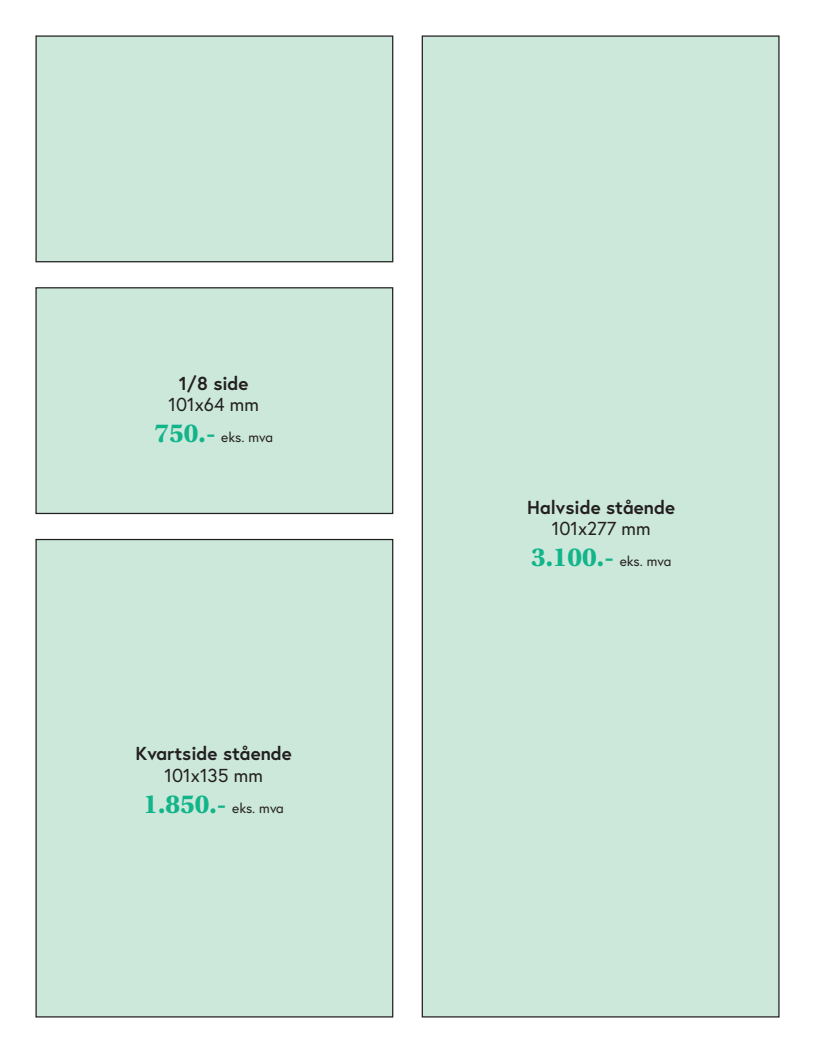
<style>
.page{position:relative;width:815px;height:1053px;background:#fff}
.page>*{position:absolute;margin:0;border:0;box-sizing:border-box;transform-origin:0 0}
.t1{font:700 27.5px "Utopia Std";color:#12b48a}
.t2{font:700 18.75px "Europa";color:#231f20}
.t3{font:18.75px "Europa";color:#231f20}
.t4{font:13.75px "Europa";letter-spacing:-.005em;color:#231f20}
.s1{font-family:"Utopia Std";font-weight:700;font-size:27.5px;color:#12b48a}
.s2{font-family:"Europa";font-weight:400;font-size:13.75px;color:#231f20}
</style>
<div class="page">
<div style="left:422px;top:36px;width:357px;height:980px;background:#cce8db"></div>
<div style="left:36px;top:539px;width:357px;height:477px;background:#cce8db"></div>
<div style="left:36px;top:288px;width:357px;height:225px;background:#cce8db"></div>
<div style="left:35px;top:287px;width:358px;height:227px;border:1px solid #231f20"></div>
<div style="left:36px;top:36px;width:357px;height:226px;background:#cce8db"></div>
<div style="left:35px;top:35px;width:358px;height:227px;border:1px solid #231f20"></div>
<p class="t2" style="left:179px;top:370px;width:71px">1/8 side</p>
<p class="t3" style="left:169px;top:392px;width:92px">101x64 mm</p>
<p class="t4" style="left:155px;top:428px;width:120px"><span class="s1">750.-</span> eks. mva</p>
<p class="t2" style="left:136px;top:741px;width:158px">Kvartside stående</p>
<p class="t3" style="left:165px;top:763px;width:100px">101x135 mm</p>
<h1 class="t1" style="left:144px;top:788px;width:142px">1.850.- <span class="s2">eks. mva</span></h1>
<p class="t2" style="left:527px;top:494px;width:149px">Halvside stående</p>
<p class="t3" style="left:552px;top:516px;width:100px">101x277 mm</p>
<h1 class="t1" style="left:531px;top:541px;width:142px">3.100.- <span class="s2">eks. mva</span></h1>
</div>
